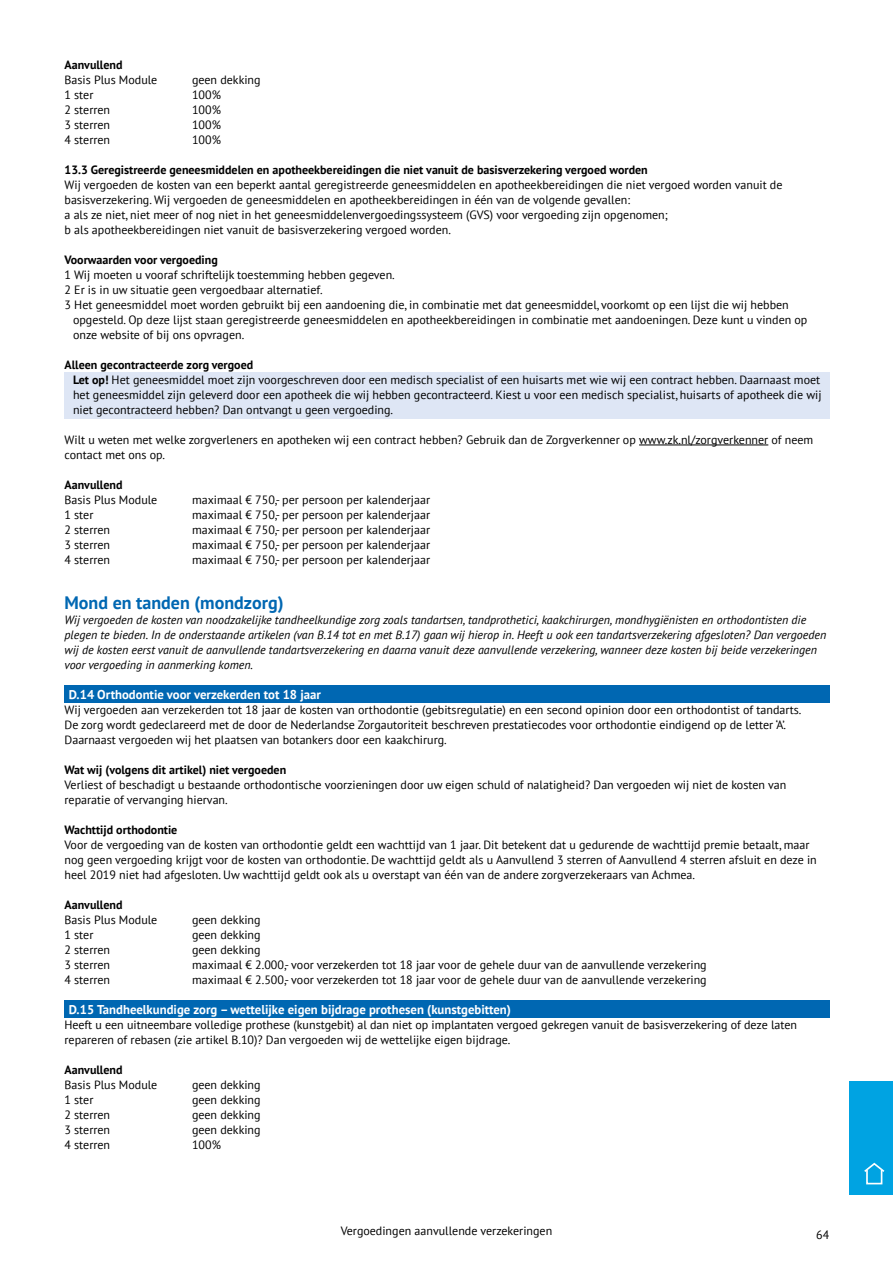
<style>
.page{position:relative;width:893px;height:1263px;background:#fff}
.page>*{position:absolute;margin:0;border:0;box-sizing:border-box;transform-origin:0 0}
.t1{font:700 18px "PT Sans";color:#0067b2}
.t2{font:700 12.75px "PT Sans";color:#fff}
.t3{font:12px/15px "PT Sans";color:#000}
.t4{font:italic 12px/15px "PT Sans";color:#000}
.t5{font:700 12px "PT Sans";color:#000}
.s1{font-weight:700}
</style>
<div class="page">
<div style="left:65px;top:372px;width:765px;height:46px;background:#dee6f5"></div>
<hr style="left:639px;top:445px;width:129px;height:1px;background:#000">
<div style="left:65px;top:685px;width:765px;height:18px;background:#0067b2"></div>
<div style="left:65px;top:1000px;width:765px;height:18px;background:#0067b2"></div>
<div style="left:849px;top:1081px;width:44px;height:114px;background:#00a3e2"></div>
<svg style="left:864px;top:1162px;width:21px;height:12px"></svg>
<div style="left:866px;top:1169px;width:16px;height:15px;background:#00a3e2;border:2px solid #fff"></div>
<p class="t5" style="left:65px;top:57px;width:60px">Aanvullend</p>
<p class="t3" style="left:65px;top:72px;width:94px">Basis Plus Module</p>
<p class="t3" style="left:192px;top:72px;width:70px">geen dekking</p>
<p class="t3" style="left:65px;top:87px;width:30px">1 ster</p>
<p class="t3" style="left:192px;top:87px;width:30px">100%</p>
<p class="t3" style="left:65px;top:102px;width:47px">2 sterren</p>
<p class="t3" style="left:192px;top:102px;width:30px">100%</p>
<p class="t3" style="left:65px;top:117px;width:47px">3 sterren</p>
<p class="t3" style="left:192px;top:117px;width:30px">100%</p>
<p class="t3" style="left:65px;top:132px;width:47px">4 sterren</p>
<p class="t3" style="left:192px;top:132px;width:30px">100%</p>
<p class="t5" style="left:65px;top:162px;width:585px">13.3 Geregistreerde geneesmiddelen en apotheekbereidingen die niet vanuit de basisverzekering vergoed worden</p>
<p class="t3" style="left:65px;top:177px;width:719px">Wij vergoeden de kosten van een beperkt aantal geregistreerde geneesmiddelen en apotheekbereidingen die niet vergoed worden vanuit de basisverzekering. Wij vergoeden de geneesmiddelen en apotheekbereidingen in één van de volgende gevallen:<br>a als ze niet, niet meer of nog niet in het geneesmiddelenvergoedingssysteem (GVS) voor vergoeding zijn opgenomen;<br>b als apotheekbereidingen niet vanuit de basisverzekering vergoed worden.</p>
<p class="t5" style="left:65px;top:252px;width:155px">Voorwaarden voor vergoeding</p>
<p class="t3" style="left:65px;top:267px;width:332px">1 Wij moeten u vooraf schriftelijk toestemming hebben gegeven.</p>
<p class="t3" style="left:65px;top:282px;width:260px">2 Er is in uw situatie geen vergoedbaar alternatief.</p>
<p class="t3" style="left:65px;top:297px;width:726px">3 Het geneesmiddel moet worden gebruikt bij een aandoening die, in combinatie met dat geneesmiddel, voorkomt op een lijst die wij hebben</p>
<p class="t3" style="left:73px;top:312px;width:736px">opgesteld. Op deze lijst staan geregistreerde geneesmiddelen en apotheekbereidingen in combinatie met aandoeningen. Deze kunt u vinden op</p>
<p class="t3" style="left:73px;top:327px;width:173px">onze website of bij ons opvragen.</p>
<p class="t3" style="left:73px;top:357px;width:750px;text-indent:-9px"><span class="s1">Alleen gecontracteerde zorg vergoed<br>Let op!</span> Het geneesmiddel moet zijn voorgeschreven door een medisch specialist of een huisarts met wie wij een contract hebben. Daarnaast moet het geneesmiddel zijn geleverd door een apotheek die wij hebben gecontracteerd. Kiest u voor een medisch specialist, huisarts of apotheek die wij niet gecontracteerd hebben? Dan ontvangt u geen vergoeding.</p>
<p class="t3" style="left:65px;top:432px;width:750px">Wilt u weten met welke zorgverleners en apotheken wij een contract hebben? Gebruik dan de Zorgverkenner op www.zk.nl/zorgverkenner of neem contact met ons op.</p>
<p class="t5" style="left:65px;top:477px;width:60px">Aanvullend</p>
<p class="t3" style="left:65px;top:492px;width:94px">Basis Plus Module</p>
<p class="t3" style="left:192px;top:492px;width:239px">maximaal € 750,- per persoon per kalenderjaar</p>
<p class="t3" style="left:65px;top:507px;width:30px">1 ster</p>
<p class="t3" style="left:192px;top:507px;width:239px">maximaal € 750,- per persoon per kalenderjaar</p>
<p class="t3" style="left:65px;top:522px;width:47px">2 sterren</p>
<p class="t3" style="left:192px;top:522px;width:239px">maximaal € 750,- per persoon per kalenderjaar</p>
<p class="t3" style="left:65px;top:537px;width:47px">3 sterren</p>
<p class="t3" style="left:192px;top:537px;width:239px">maximaal € 750,- per persoon per kalenderjaar</p>
<p class="t3" style="left:65px;top:552px;width:47px">4 sterren</p>
<p class="t3" style="left:192px;top:552px;width:239px">maximaal € 750,- per persoon per kalenderjaar</p>
<h1 class="t1" style="left:65px;top:591px;width:221px">Mond en tanden (mondzorg)</h1>
<p class="t4" style="left:65px;top:612px;width:763px">Wij vergoeden de kosten van noodzakelijke tandheelkundige zorg zoals tandartsen, tandprothetici, kaakchirurgen, mondhygiënisten en orthodontisten die plegen te bieden. In de onderstaande artikelen (van B.14 tot en met B.17) gaan wij hierop in. Heeft u ook een tandartsverzekering afgesloten? Dan vergoeden wij de kosten eerst vanuit de aanvullende tandartsverzekering en daarna vanuit deze aanvullende verzekering, wanneer deze kosten bij beide verzekeringen voor vergoeding in aanmerking komen.</p>
<p class="t2" style="left:69px;top:686px;width:254px">D.14 Orthodontie voor verzekerden tot 18 jaar</p>
<p class="t3" style="left:65px;top:702px;width:738px">Wij vergoeden aan verzekerden tot 18 jaar de kosten van orthodontie (gebitsregulatie) en een second opinion door een orthodontist of tandarts.<br>De zorg wordt gedeclareerd met de door de Nederlandse Zorgautoriteit beschreven prestatiecodes voor orthodontie eindigend op de letter ‘A’.<br>Daarnaast vergoeden wij het plaatsen van botankers door een kaakchirurg.</p>
<p class="t5" style="left:65px;top:762px;width:223px">Wat wij (volgens dit artikel) niet vergoeden</p>
<p class="t3" style="left:65px;top:777px;width:723px">Verliest of beschadigt u bestaande orthodontische voorzieningen door uw eigen schuld of nalatigheid? Dan vergoeden wij niet de kosten van reparatie of vervanging hiervan.</p>
<p class="t5" style="left:65px;top:822px;width:114px">Wachttijd orthodontie</p>
<p class="t3" style="left:65px;top:837px;width:754px">Voor de vergoeding van de kosten van orthodontie geldt een wachttijd van 1 jaar. Dit betekent dat u gedurende de wachttijd premie betaalt, maar nog geen vergoeding krijgt voor de kosten van orthodontie. De wachttijd geldt als u Aanvullend 3 sterren of Aanvullend 4 sterren afsluit en deze in heel 2019 niet had afgesloten. Uw wachttijd geldt ook als u overstapt van één van de andere zorgverzekeraars van Achmea.</p>
<p class="t5" style="left:65px;top:897px;width:60px">Aanvullend</p>
<p class="t3" style="left:65px;top:912px;width:94px">Basis Plus Module</p>
<p class="t3" style="left:192px;top:912px;width:70px">geen dekking</p>
<p class="t3" style="left:65px;top:927px;width:30px">1 ster</p>
<p class="t3" style="left:192px;top:927px;width:70px">geen dekking</p>
<p class="t3" style="left:65px;top:942px;width:47px">2 sterren</p>
<p class="t3" style="left:192px;top:942px;width:70px">geen dekking</p>
<p class="t3" style="left:65px;top:957px;width:47px">3 sterren</p>
<p class="t3" style="left:192px;top:957px;width:516px">maximaal € 2.000,- voor verzekerden tot 18 jaar voor de gehele duur van de aanvullende verzekering</p>
<p class="t3" style="left:65px;top:972px;width:47px">4 sterren</p>
<p class="t3" style="left:192px;top:972px;width:516px">maximaal € 2.500,- voor verzekerden tot 18 jaar voor de gehele duur van de aanvullende verzekering</p>
<p class="t2" style="left:69px;top:1001px;width:444px">D.15 Tandheelkundige zorg – wettelijke eigen bijdrage prothesen (kunstgebitten)</p>
<p class="t3" style="left:65px;top:1017px;width:734px">Heeft u een uitneembare volledige prothese (kunstgebit) al dan niet op implantaten vergoed gekregen vanuit de basisverzekering of deze laten repareren of rebasen (zie artikel B.10)? Dan vergoeden wij de wettelijke eigen bijdrage.</p>
<p class="t5" style="left:65px;top:1062px;width:60px">Aanvullend</p>
<p class="t3" style="left:65px;top:1077px;width:94px">Basis Plus Module</p>
<p class="t3" style="left:192px;top:1077px;width:70px">geen dekking</p>
<p class="t3" style="left:65px;top:1092px;width:30px">1 ster</p>
<p class="t3" style="left:192px;top:1092px;width:70px">geen dekking</p>
<p class="t3" style="left:65px;top:1107px;width:47px">2 sterren</p>
<p class="t3" style="left:192px;top:1107px;width:70px">geen dekking</p>
<p class="t3" style="left:65px;top:1122px;width:47px">3 sterren</p>
<p class="t3" style="left:192px;top:1122px;width:70px">geen dekking</p>
<p class="t3" style="left:65px;top:1137px;width:47px">4 sterren</p>
<p class="t3" style="left:192px;top:1137px;width:30px">100%</p>
<p class="t3" style="left:341px;top:1223px;width:213px">Vergoedingen aanvullende verzekeringen</p>
<p class="t3" style="left:816px;top:1227px;width:15px">64</p>
</div>
